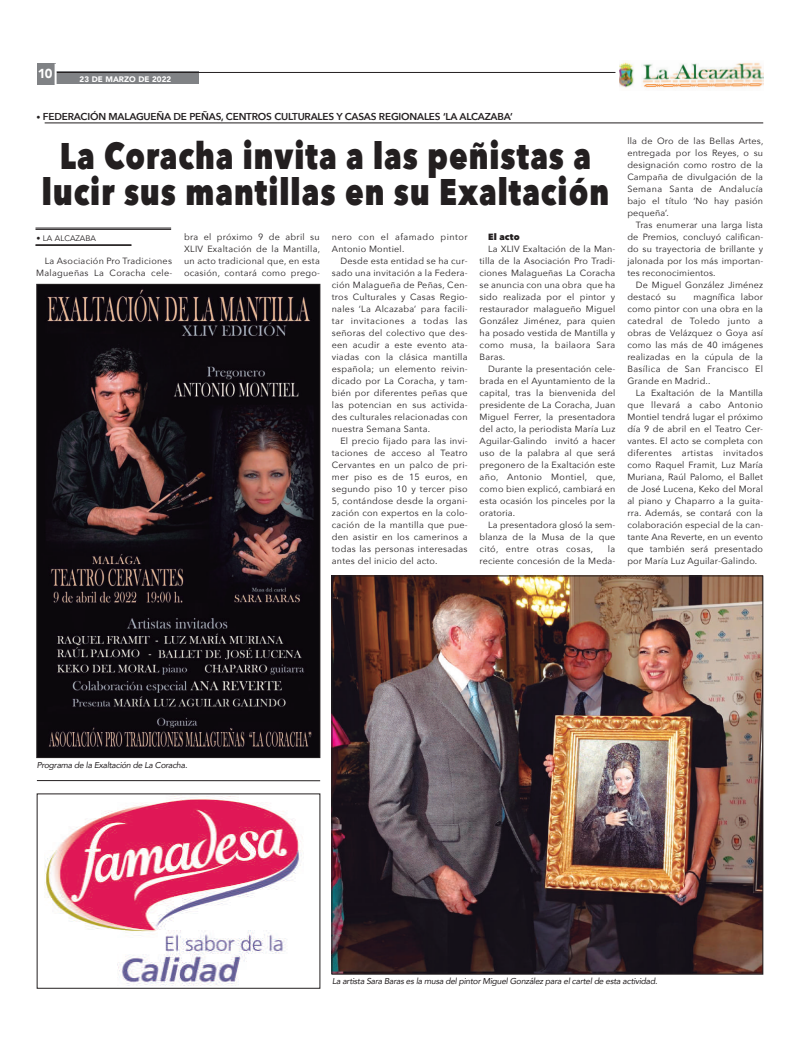
<style>
.page{position:relative;width:800px;height:1049px;background:#fff}
.page>*{position:absolute;margin:0;border:0;box-sizing:border-box;transform-origin:0 0}
.t1{font:800 37px/36px "Avenir Next";letter-spacing:.035em;color:#231f20;text-align:center;scale:.8 1}
.t2{font:900 13px "Avenir";color:#fff}
.t3{font:600 10px "Avenir Next";letter-spacing:-.02em;color:#231f20}
.t4{font:9px/12px "Avenir Next";letter-spacing:.02em;color:#231f20;text-align:justify}
.t5{font:9px/12px "Avenir Next";letter-spacing:.05em;color:#231f20}
.t6{font:800 9px "Avenir Next";letter-spacing:.02em;color:#231f20}
.t7{font:italic 8.5px "Avenir";letter-spacing:-.03em;color:#231f20}
.t8{font:900 8px "Avenir";color:#fff}
.t9{font:8px "Avenir";color:#231f20}
.s1{font-family:"Avenir";font-weight:400;font-size:8px}
</style>
<div class="page">
<hr style="left:35px;top:228px;width:136px;height:1px;background:#231f20">
<hr style="left:35px;top:229px;width:136px;height:1px;background:#231f20">
<hr style="left:35px;top:244px;width:96px;height:1px;background:#231f20">
<hr style="left:35px;top:245px;width:96px;height:1px;background:#231f20">
<hr style="left:45px;top:123px;width:718px;height:1px;background:#231f20">
<img style="left:38px;top:286px;width:280px;height:470px">
<div style="left:36px;top:284px;width:284px;height:474px;border:1px solid #231f20"></div>
<img style="left:619px;top:62px;width:144px;height:26px">
<div style="left:52px;top:71px;width:147px;height:13px;background:#808285"></div>
<hr style="left:56px;top:72px;width:559px;height:1px;background:#231f20">
<div style="left:37px;top:64px;width:18px;height:21px;background:#808285"></div>
<hr style="left:55px;top:64px;width:2px;height:21px;background:#fff">
<img style="left:44px;top:796px;width:259px;height:190px">
<hr style="left:37px;top:780px;width:283px;height:1px;background:#231f20">
<img style="left:333px;top:578px;width:428px;height:394px">
<h2 class="t2" style="left:38px;top:65px;width:16px">10</h2>
<p class="t8" style="left:80px;top:74px;width:93px">23 DE MARZO DE 2022</p>
<p class="t3" style="left:36px;top:110px;width:477px"><span class="s1">•</span> FEDERACIÓN MALAGUEÑA DE PEÑAS, CENTROS CULTURALES Y CASAS REGIONALES ‘LA ALCAZABA’</p>
<h1 class="t1" style="left:42px;top:139px;width:710px">La Coracha invita a las peñistas a lucir sus mantillas en su Exaltación</h1>
<p class="t9" style="left:36px;top:233px;width:61px">• LA ALCAZABA</p>
<p class="t4" style="left:184px;top:231px;width:137px">bra el próximo 9 de abril su XLIV Exaltación de la Mantilla, un acto tradicional que, en esta ocasión, contará como prego-</p>
<p class="t5" style="left:332px;top:231px;width:137px">nero con el afamado pintor<br>Antonio Montiel.</p>
<p class="t6" style="left:488px;top:231px;width:33px">El acto</p>
<p class="t4" style="left:479px;top:243px;width:137px;text-indent:9px">La XLIV Exaltación de la Man&shy;tilla de la Asociación Pro Tradi&shy;ciones Malagueñas La Coracha se anuncia con una obra que ha sido realizada por el pintor y restaurador malagueño Miguel González Jiménez, para quien ha posado vestida de Mantilla y como musa, la bailaora Sara Baras.</p>
<p class="t4" style="left:479px;top:363px;width:137px;text-indent:9px">Durante la presentación cele&shy;brada en el Ayuntamiento de la capital, tras la bienvenida del presidente de La Coracha, Juan Miguel Ferrer, la presentadora del acto, la periodista María Luz Aguilar-Galindo invitó a hacer uso de la palabra al que será pregonero de la Exaltación este año, Antonio Montiel, que, como bien explicó, cambiará en esta ocasión los pinceles por la oratoria.</p>
<p class="t4" style="left:479px;top:519px;width:137px;text-indent:9px">La presentadora glosó la sem&shy;blanza de la Musa de la que citó, entre otras cosas,</p>
<p class="t4" style="left:36px;top:255px;width:137px;text-align:right">La Asociación Pro Tradiciones<br>Malagueñas La Coracha cele-</p>
<p class="t4" style="left:332px;top:255px;width:137px;text-indent:9px">Desde esta entidad se ha cur&shy;sado una invitación a la Federa&shy;ción Malagueña de Peñas, Cen&shy;tros Culturales y Casas Regio&shy;nales ‘La Alcazaba’ para facili&shy;tar invitaciones a todas las señoras del colectivo que des&shy;een acudir a este evento ata&shy;viadas con la clásica mantilla española; un elemento reivin&shy;dicado por La Coracha, y tam&shy;bién por diferentes peñas que las potencian en sus activida&shy;des culturales relacionadas con nuestra Semana Santa.</p>
<p class="t4" style="left:332px;top:435px;width:137px;text-indent:9px">El precio fijado para las invi&shy;taciones de acceso al Teatro Cervantes en un palco de pri&shy;mer piso es de 15 euros, en segundo piso 10 y tercer piso 5, contándose desde la organi&shy;zación con expertos en la colo&shy;cación de la mantilla que pue&shy;den asistir en los camerinos a todas las personas interesadas antes del inicio del acto.</p>
<p class="t4" style="left:479px;top:543px;width:137px;text-align:right">la<br>reciente concesión de la Meda-</p>
<p class="t4" style="left:627px;top:135px;width:137px">lla de Oro de las Bellas Artes, entregada por los Reyes, o su designación como rostro de la Campaña de divulgación de la Semana Santa de Andalucía bajo el título ‘No hay pasión pequeña’.</p>
<p class="t4" style="left:627px;top:219px;width:137px;text-indent:9px">Tras enumerar una larga lista de Premios, concluyó califican&shy;do su trayectoria de brillante y jalonada por los más importan&shy;tes reconocimientos.</p>
<p class="t4" style="left:627px;top:279px;width:137px;text-indent:9px">De Miguel González Jiménez destacó su</p>
<p class="t4" style="left:627px;top:291px;width:137px;text-indent:66px">magnífica labor como pintor con una obra en la catedral de Toledo junto a obras de Velázquez o Goya así como las más de 40 imágenes realizadas en la cúpula de la Basílica de San Francisco El Grande en Madrid..</p>
<p class="t4" style="left:627px;top:387px;width:137px;text-indent:9px">La Exaltación de la Mantilla que llevará a cabo Antonio Montiel tendrá lugar el próximo día 9 de abril en el Teatro Cer&shy;vantes. El acto se completa con diferentes artistas invitados como Raquel Framit, Luz María Muriana, Raúl Palomo, el Ballet de José Lucena, Keko del Moral al piano y Chaparro a la guita&shy;rra. Además, se contará con la colaboración especial de la can&shy;tante Ana Reverte, en un evento que también será presentado por María Luz Aguilar-Galindo.</p>
<p class="t7" style="left:37px;top:760px;width:152px">Programa de la Exaltación de La Coracha.</p>
<p class="t7" style="left:332px;top:976px;width:327px">La artista Sara Baras es la musa del pintor Miguel González para el cartel de esta actividad.</p>
</div>
